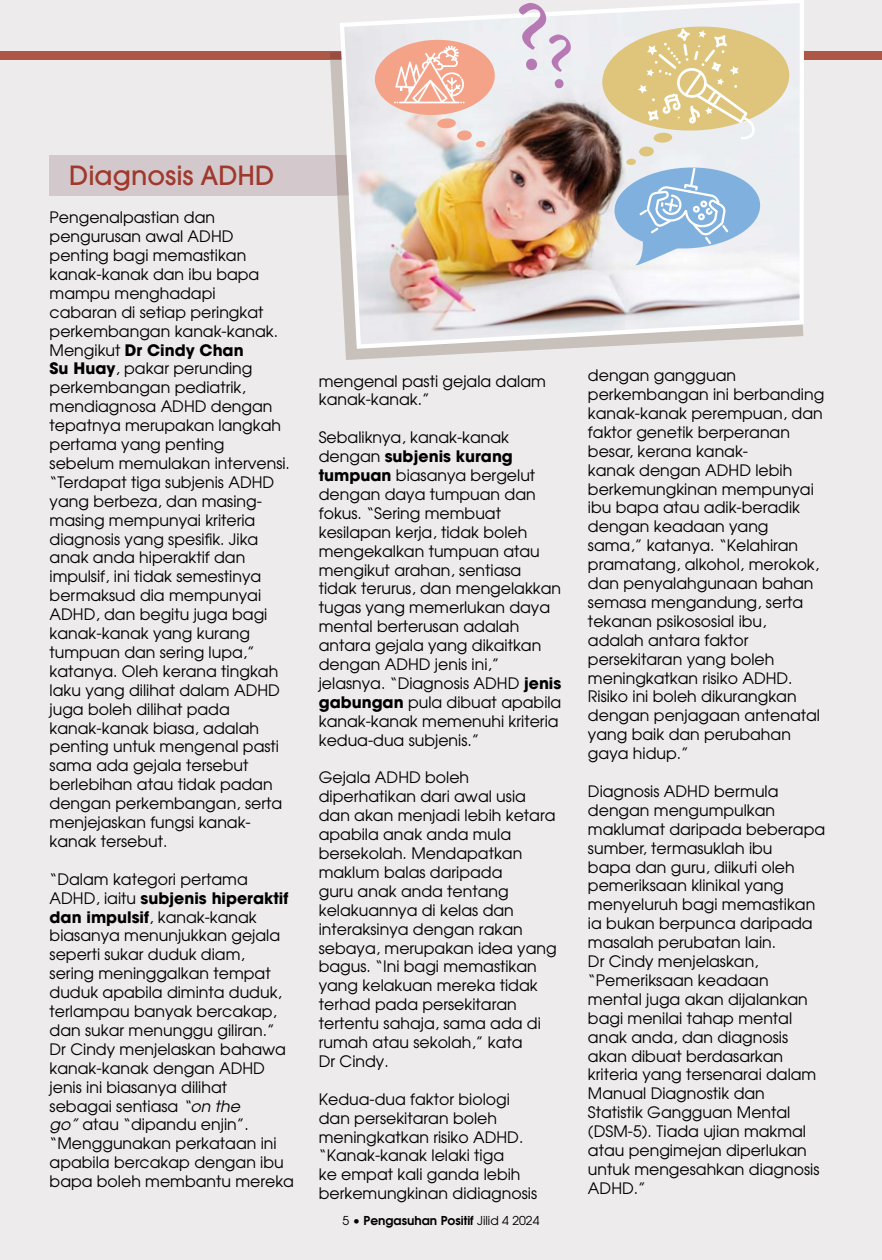
<style>
.page{position:relative;width:882px;height:1260px;background:#edebeb}
.page>*{position:absolute;margin:0;border:0;box-sizing:border-box;transform-origin:0 0}
.t1{font:500 26.25px "Avant Garde";color:#9f392e}
.t2{font:15.75px/18.9px "Avant Garde";color:#000}
.t3{font:600 12.25px "Avant Garde";color:#000}
.s1{font-weight:700}
.s2{font-style:italic}
.s3{font-weight:400}
</style>
<div class="page">
<div style="left:50px;top:155px;width:344px;height:40px;background:#d3c9cc"></div>
<div style="left:0;top:52px;width:882px;height:8px;background:#ad5746"></div>
<svg style="left:330px;top:140px;width:222px;height:220px"></svg>
<svg style="left:335px;top:155px;width:5px;height:40px"></svg>
<img style="left:340px;top:0;width:464px;height:349px">
<svg style="left:653px;top:132px;width:19px;height:11px"></svg>
<div style="left:639px;top:146px;width:15px;height:11px;background:#dfc57b;border-radius:50%"></div>
<div style="left:476px;top:141px;width:10px;height:6px;background:#f4a388;border-radius:50%"></div>
<div style="left:626px;top:159px;width:10px;height:6px;background:#dfc57b;border-radius:50%"></div>
<svg style="left:613px;top:166px;width:148px;height:105px"></svg>
<svg style="left:330px;top:3px;width:461px;height:137px"></svg>
<h1 class="t1" style="left:69px;top:165px;width:207px">Diagnosis ADHD</h1>
<p class="t2" style="left:50px;top:209px;width:242px">Pengenalpastian dan pengurusan awal ADHD penting bagi memastikan kanak-kanak dan ibu bapa mampu menghadapi<br>cabaran di setiap peringkat perkembangan kanak-kanak.<br>Mengikut <span class="s1">Dr Cindy Chan<br>Su Huay</span>, pakar perunding perkembangan pediatrik, mendiagnosa ADHD dengan tepatnya merupakan langkah pertama yang penting sebelum memulakan intervensi. “Terdapat tiga subjenis ADHD yang berbeza, dan masing&shy;masing mempunyai kriteria diagnosis yang spesifik. Jika anak anda hiperaktif dan impulsif, ini tidak semestinya bermaksud dia mempunyai<br>ADHD, dan begitu juga bagi kanak-kanak yang kurang tumpuan dan sering lupa,” katanya. Oleh kerana tingkah laku yang dilihat dalam ADHD juga boleh dilihat pada kanak-kanak biasa, adalah penting untuk mengenal pasti sama ada gejala tersebut berlebihan atau tidak padan dengan perkembangan, serta menjejaskan fungsi kanak&shy;kanak tersebut.</p>
<p class="t2" style="left:50px;top:871px;width:246px">“Dalam kategori pertama<br>ADHD, iaitu <span class="s1">subjenis hiperaktif dan impulsif</span>, kanak-kanak biasanya menunjukkan gejala seperti sukar duduk diam,<br>sering meninggalkan tempat duduk apabila diminta duduk, terlampau banyak bercakap, dan sukar menunggu giliran.”<br>Dr Cindy menjelaskan bahawa kanak-kanak dengan ADHD jenis ini biasanya dilihat<br>sebagai sentiasa <span class="s2">“on the<br>go”</span> atau “dipandu enjin”. “Menggunakan perkataan ini apabila bercakap dengan ibu bapa boleh membantu mereka</p>
<p class="t2" style="left:319px;top:373px;width:229px">mengenal pasti gejala dalam kanak-kanak.”</p>
<p class="t2" style="left:319px;top:429px;width:244px">Sebaliknya, kanak-kanak dengan <span class="s1">subjenis kurang tumpuan</span> biasanya bergelut dengan daya tumpuan dan fokus. “Sering membuat kesilapan kerja, tidak boleh mengekalkan tumpuan atau mengikut arahan, sentiasa tidak terurus, dan mengelakkan tugas yang memerlukan daya mental berterusan adalah antara gejala yang dikaitkan dengan ADHD jenis ini,” jelasnya. “Diagnosis ADHD <span class="s1">jenis gabungan</span> pula dibuat apabila kanak-kanak memenuhi kriteria kedua-dua subjenis.”</p>
<p class="t2" style="left:319px;top:770px;width:239px">Gejala ADHD boleh diperhatikan dari awal usia dan akan menjadi lebih ketara apabila anak anda mula bersekolah. Mendapatkan maklum balas daripada<br>guru anak anda tentang kelakuannya di kelas dan interaksinya dengan rakan sebaya, merupakan idea yang bagus. “Ini bagi memastikan yang kelakuan mereka tidak terhad pada persekitaran tertentu sahaja, sama ada di rumah atau sekolah,” kata<br>Dr Cindy.</p>
<p class="t2" style="left:319px;top:1091px;width:220px">Kedua-dua faktor biologi dan persekitaran boleh meningkatkan risiko ADHD. “Kanak-kanak lelaki tiga<br>ke empat kali ganda lebih berkemungkinan didiagnosis</p>
<p class="t3" style="left:342px;top:1216px;width:199px"><span class="s3">5 •</span> Pengasuhan Positif <span class="s3">Jilid 4 2024</span></p>
<p class="t2" style="left:588px;top:367px;width:238px">dengan gangguan perkembangan ini berbanding kanak-kanak perempuan, dan faktor genetik berperanan besar, kerana kanak-<br>kanak dengan ADHD lebih berkemungkinan mempunyai ibu bapa atau adik-beradik dengan keadaan yang sama,” katanya. “Kelahiran pramatang, alkohol, merokok, dan penyalahgunaan bahan semasa mengandung, serta tekanan psikososial ibu, adalah antara faktor persekitaran yang boleh meningkatkan risiko ADHD.<br>Risiko ini boleh dikurangkan dengan penjagaan antenatal yang baik dan perubahan gaya hidup.”</p>
<p class="t2" style="left:588px;top:783px;width:239px">Diagnosis ADHD bermula dengan mengumpulkan maklumat daripada beberapa sumber, termasuklah ibu<br>bapa dan guru, diikuti oleh pemeriksaan klinikal yang menyeluruh bagi memastikan ia bukan berpunca daripada masalah perubatan lain.<br>Dr Cindy menjelaskan, “Pemeriksaan keadaan mental juga akan dijalankan bagi menilai tahap mental anak anda, dan diagnosis akan dibuat berdasarkan kriteria yang tersenarai dalam<br>Manual Diagnostik dan<br>Statistik Gangguan Mental (DSM-5). Tiada ujian makmal atau pengimejan diperlukan untuk mengesahkan diagnosis<br>ADHD.”</p>
</div>
